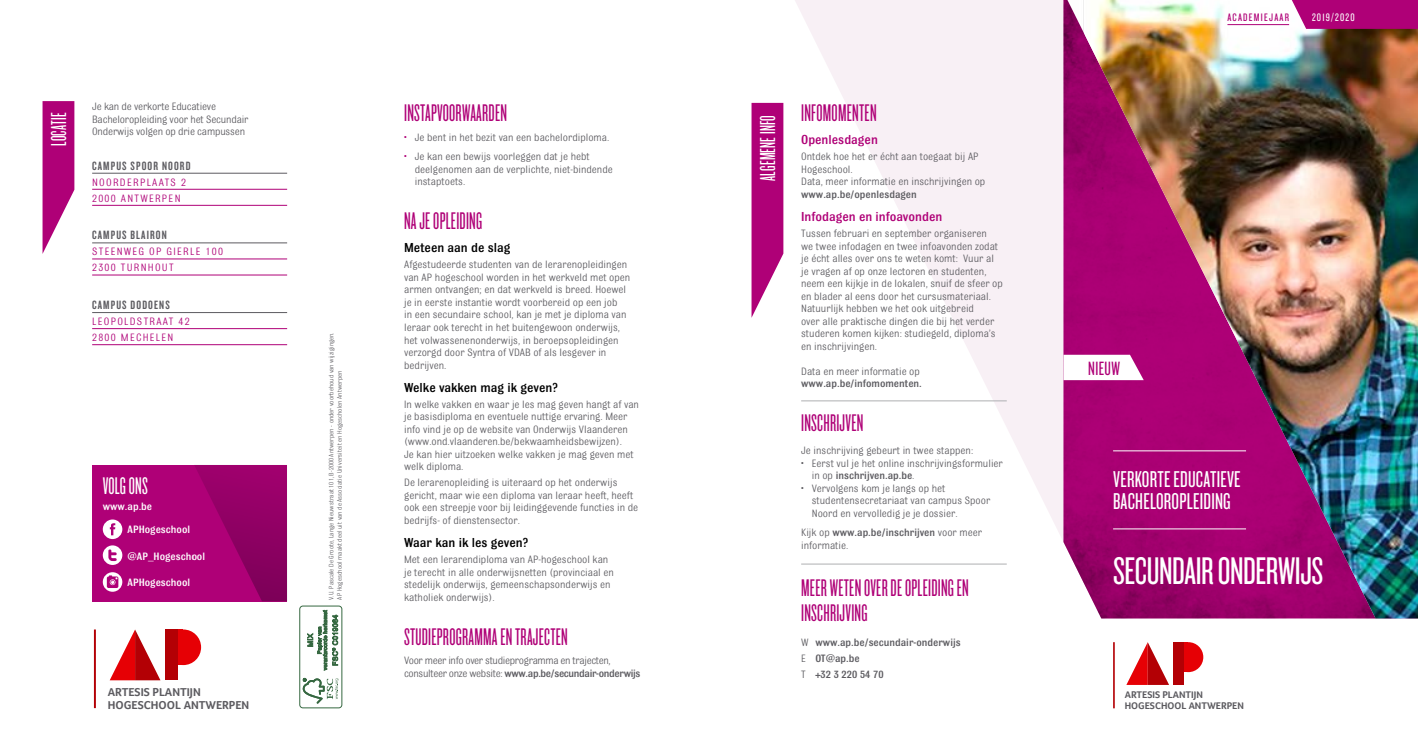
<style>
.page{position:relative;width:1418px;height:745px;background:#fff}
.page>*{position:absolute;margin:0;border:0;box-sizing:border-box;transform-origin:0 0}
.t1{font:40px "Knockout 27 Junior Bantamwt";letter-spacing:-.01em;color:#fff}
.t2{font:25px/25px "Knockout 26 Junior Flywght";letter-spacing:.01em;color:#af0077}
.t3{font:25px "Knockout 26 Junior Flywght";letter-spacing:.01em;color:#fff}
.t4{font:23.75px/21.2px "Knockout 27 Junior Bantamwt";letter-spacing:.01em;color:#fff}
.t5{font:22.5px "Knockout 26 Junior Flywght";letter-spacing:.01em;color:#fff}
.t6{font:20px "Knockout 27 Junior Bantamwt";letter-spacing:.02em;color:#af0077}
.t7{font:500 13.75px "Bulldog";color:#000}
.t8{font:500 13.75px "Bulldog";color:#af0077}
.t9{font:12.5px "Knockout 48 Featherweight";letter-spacing:.09em;color:#5c5b60}
.t10{font:700 11.75px/13px "Foco";color:#5c5b60}
.t11{font:11.25px/12.5px "Bulldog";color:#5c5b60}
.t12{font:500 11.25px/16px "Bulldog";color:#5c5b60}
.t13{font:11.25px/12.5px "Bulldog";letter-spacing:-.03em;color:#5c5b60}
.t14{font:11.25px/16px "Bulldog";letter-spacing:.11em;color:#af0077}
.t15{font:500 11.25px/23.1px "Bulldog";color:#fff}
.t16{font:11.25px "Knockout 28 Junior Feathrwt";letter-spacing:.11em;color:#af0077}
.t17{font:11.25px "Knockout 28 Junior Feathrwt";letter-spacing:.11em;color:#fff}
.t18{font:700 9.88px/11px "Foco";color:#5c5b60}
.t19{font:6.88px/8.2px "Bulldog";color:#5c5b60}
.s1{color:#af0077}
.s2{font-weight:500}
.s3{font-weight:400}
</style>
<div class="page">
<svg style="left:795px;top:0;width:268px;height:565px"></svg>
<img style="left:1067px;top:0;width:350px;height:618px">
<svg style="left:1127px;top:642px;width:42px;height:42px"></svg>
<div style="left:1173px;top:641px;width:30px;height:30px;background:#e60005;border-radius:50%"></div>
<div style="left:1173px;top:641px;width:11px;height:43px;background:#b30005"></div>
<hr style="left:1113px;top:641px;width:1px;height:66px;background:#b30005">
<hr style="left:1227px;top:24px;width:62px;height:1px;background:#af0077">
<svg style="left:1291px;top:0;width:126px;height:29px;background:#b3107f"></svg>
<svg style="left:751px;top:103px;width:32px;height:214px;background:#bb288c"></svg>
<hr style="left:801px;top:400px;width:205px;height:1px;background:#aeafb2">
<hr style="left:801px;top:563px;width:205px;height:1px;background:#aeafb2">
<hr style="left:1113px;top:528px;width:132px;height:1px;background:#fff">
<hr style="left:1113px;top:450px;width:132px;height:1px;background:#fff">
<svg style="left:1063px;top:354px;width:80px;height:26px"></svg>
<svg style="left:110px;top:629px;width:50px;height:51px"></svg>
<div style="left:165px;top:629px;width:36px;height:35px;background:#e60005;border-radius:50%"></div>
<div style="left:165px;top:629px;width:18px;height:35px;background:#e60005"></div>
<div style="left:165px;top:629px;width:13px;height:51px;background:#b30005"></div>
<hr style="left:94px;top:629px;width:2px;height:78px;background:#b30005">
<div style="left:299px;top:605px;width:43px;height:103px;border:1px solid #366841;border-radius:3px"></div>
<svg style="left:303px;top:677px;width:35px;height:26px"></svg>
<svg style="left:307px;top:609px;width:31px;height:61px"></svg>
<div style="left:92px;top:464px;width:195px;height:137px;background:#af0077"></div>
<div style="left:103px;top:519px;width:19px;height:19px;background:#fff;border-radius:50%"></div>
<svg style="left:110px;top:523px;width:5px;height:12px"></svg>
<div style="left:103px;top:545px;width:19px;height:19px;background:#fff;border-radius:50%"></div>
<svg style="left:108px;top:549px;width:9px;height:12px"></svg>
<svg style="left:194px;top:464px;width:93px;height:137px"></svg>
<svg style="left:103px;top:572px;width:19px;height:19px"></svg>
<svg style="left:107px;top:576px;width:11px;height:11px"></svg>
<svg style="left:109px;top:575px;width:8px;height:9px"></svg>
<svg style="left:43px;top:101px;width:31px;height:152px"></svg>
<hr style="left:92px;top:173px;width:195px;height:1px;background:#5c5b60">
<hr style="left:92px;top:189px;width:195px;height:1px;background:#af0077">
<hr style="left:92px;top:205px;width:195px;height:1px;background:#af0077">
<hr style="left:92px;top:242px;width:195px;height:1px;background:#5c5b60">
<hr style="left:92px;top:258px;width:195px;height:1px;background:#af0077">
<hr style="left:92px;top:274px;width:195px;height:1px;background:#af0077">
<hr style="left:92px;top:312px;width:195px;height:1px;background:#5c5b60">
<hr style="left:92px;top:328px;width:195px;height:1px;background:#af0077">
<hr style="left:92px;top:344px;width:195px;height:1px;background:#af0077">
<h3 class="t5" style="left:46px;top:146px;width:35px;rotate:-90deg">LOCATIE</h3>
<p class="t11" style="left:92px;top:100px;width:158px">Je kan de verkorte Educatieve<br>Bacheloropleiding voor het Secundair<br>Onderwijs volgen op drie campussen</p>
<p class="t9" style="left:92px;top:158px;width:100px">CAMPUS SPOOR NOORD</p>
<p class="t14" style="left:92px;top:174px;width:95px">NOORDERPLAATS 2<br>2000 ANTWERPEN</p>
<p class="t9" style="left:92px;top:227px;width:76px">CAMPUS BLAIRON</p>
<p class="t14" style="left:92px;top:243px;width:132px">STEENWEG OP GIERLE 100<br>2300 TURNHOUT</p>
<p class="t9" style="left:92px;top:297px;width:79px">CAMPUS DODOENS</p>
<p class="t14" style="left:92px;top:313px;width:99px">LEOPOLDSTRAAT 42<br>2800 MECHELEN</p>
<h2 class="t3" style="left:103px;top:471px;width:47px">VOLG ONS</h2>
<p class="t15" style="left:128px;top:494px;width:64px;text-indent:-25px">www.ap.be<br>APHogeschool</p>
<p class="t15" style="left:128px;top:544px;width:79px">@AP_Hogeschool</p>
<p class="t15" style="left:128px;top:570px;width:64px">APHogeschool</p>
<p class="t10" style="left:108px;top:684px;width:143px">ARTESIS PLANTIJN<br>HOGESCHOOL ANTWERPEN</p>
<p class="t19" style="left:327px;top:599px;width:269px;rotate:-90deg">V.U. Pascale De Groote, Lange Nieuwstraat 101, B-2000 Antwerpen - onder voorbehoud van wijzigingen.<br>AP Hogeschool maakt deel uit van de Associatie Universiteit en Hogescholen Antwerpen</p>
<h2 class="t2" style="left:404px;top:100px;width:104px">INSTAPVOORWAARDEN</h2>
<p class="t11" style="left:404px;top:131px;width:207px"><span class="s1">•</span> Je bent in het bezit van een bachelordiploma.</p>
<p class="t11" style="left:415px;top:150px;width:200px;text-indent:-11px"><span class="s1">•</span> Je kan een bewijs voorleggen dat je hebt deelgenomen aan de verplichte, niet-bindende instaptoets.</p>
<h2 class="t2" style="left:404px;top:208px;width:80px">NA JE OPLEIDING</h2>
<p class="t7" style="left:404px;top:241px;width:108px">Meteen aan de slag</p>
<p class="t11" style="left:404px;top:258px;width:228px">Afgestudeerde studenten van de lerarenopleidingen van AP hogeschool worden in het werkveld met open armen ontvangen; en dat werkveld is breed. Hoewel je in eerste instantie wordt voorbereid op een job<br>in een secundaire school, kan je met je diploma van leraar ook terecht in het buitengewoon onderwijs, het volwassenenonderwijs, in beroepsopleidingen verzorgd door Syntra of VDAB of als lesgever in bedrijven.</p>
<p class="t7" style="left:404px;top:380px;width:155px">Welke vakken mag ik geven?</p>
<p class="t11" style="left:404px;top:397px;width:236px">In welke vakken en waar je les mag geven hangt af van je basisdiploma en eventuele nuttige ervaring. Meer info vind je op de website van Onderwijs Vlaanderen (www.ond.vlaanderen.be/bekwaamheidsbewijzen).<br>Je kan hier uitzoeken welke vakken je mag geven met welk diploma.</p>
<p class="t11" style="left:404px;top:476px;width:236px">De lerarenopleiding is uiteraard op het onderwijs gericht, maar wie een diploma van leraar heeft, heeft ook een streepje voor bij leidinggevende functies in de bedrijfs- of dienstensector.</p>
<p class="t7" style="left:404px;top:535px;width:125px">Waar kan ik les geven?</p>
<p class="t11" style="left:404px;top:552px;width:211px">Met een lerarendiploma van AP-hogeschool kan je terecht in alle onderwijsnetten (provinciaal en stedelijk onderwijs, gemeenschapsonderwijs en katholiek onderwijs).</p>
<h2 class="t2" style="left:404px;top:623px;width:165px">STUDIEPROGRAMMA EN TRAJECTEN</h2>
<p class="t13" style="left:404px;top:653px;width:238px">Voor meer info over studieprogramma en trajecten, consulteer onze website: <span class="s2">www.ap.be/secundair-onderwijs</span></p>
<h3 class="t5" style="left:755px;top:181px;width:67px;rotate:-90deg">ALGEMENE INFO</h3>
<h2 class="t2" style="left:801px;top:100px;width:77px">INFOMOMENTEN</h2>
<p class="t8" style="left:801px;top:133px;width:78px">Openlesdagen</p>
<p class="t11" style="left:801px;top:150px;width:186px">Ontdek hoe het er écht aan toegaat bij AP<br>Hogeschool.<br>Data, meer informatie en inschrijvingen op</p>
<p class="t12" style="left:801px;top:186px;width:117px">www.ap.be/openlesdagen</p>
<p class="t8" style="left:801px;top:209px;width:143px">Infodagen en infoavonden</p>
<p class="t11" style="left:801px;top:227px;width:203px">Tussen februari en september organiseren<br>we twee infodagen en twee infoavonden zodat je écht alles over ons te weten komt: Vuur al je vragen af op onze lectoren en studenten, neem een kijkje in de lokalen, snuif de sfeer op en blader al eens door het cursusmateriaal.<br>Natuurlijk hebben we het ook uitgebreid<br>over alle praktische dingen die bij het verder studeren komen kijken: studiegeld, diploma’s en inschrijvingen.</p>
<p class="t11" style="left:801px;top:364px;width:120px">Data en meer informatie op</p>
<p class="t12" style="left:801px;top:375px;width:122px">www.ap.be/infomomenten.</p>
<h2 class="t2" style="left:801px;top:410px;width:64px">INSCHRIJVEN</h2>
<p class="t11" style="left:801px;top:444px;width:173px">Je inschrijving gebeurt in twee stappen:</p>
<p class="t11" style="left:811px;top:456px;width:193px;text-indent:-11px">• Eerst vul je het online inschrijvingsformulier in op <span class="s2">inschrijven.ap.be</span>.</p>
<p class="t11" style="left:811px;top:481px;width:180px;text-indent:-11px">• Vervolgens kom je langs op het studentensecretariaat van campus Spoor<br>Noord en vervolledig je je dossier.</p>
<p class="t11" style="left:801px;top:526px;width:182px">Kijk op <span class="s2">www.ap.be/inschrijven</span> voor meer informatie.</p>
<h2 class="t2" style="left:801px;top:575px;width:169px">MEER WETEN OVER DE OPLEIDING EN<br>INSCHRIJVING</h2>
<p class="t12" style="left:801px;top:633px;width:161px"><span class="s3">W</span> www.ap.be/secundair-onderwijs<br><span class="s3">E</span> OT@ap.be<br><span class="s3">T</span> +32 3 220 54 70</p>
<p class="t16" style="left:1227px;top:10px;width:63px">ACADEMIEJAAR</p>
<p class="t17" style="left:1311px;top:10px;width:44px">2019/2020</p>
<h3 class="t6" style="left:1088px;top:356px;width:33px">NIEUW</h3>
<h3 class="t4" style="left:1113px;top:468px;width:129px">VERKORTE EDUCATIEVE<br>BACHELOROPLEIDING</h3>
<h1 class="t1" style="left:1113px;top:546px;width:212px">SECUNDAIR ONDERWIJS</h1>
<p class="t18" style="left:1124px;top:688px;width:121px">ARTESIS PLANTIJN<br>HOGESCHOOL ANTWERPEN</p>
</div>
